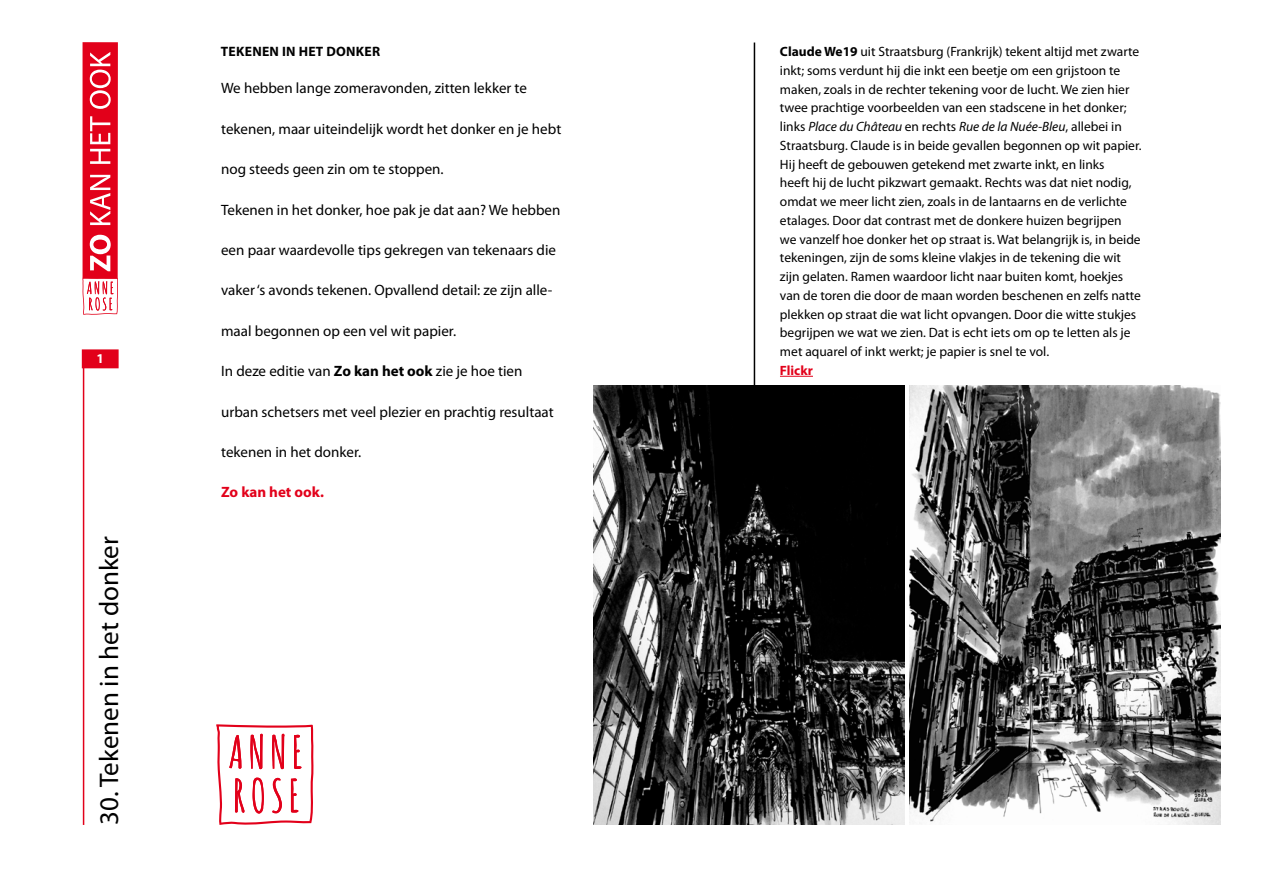
<style>
.page{position:relative;width:1263px;height:893px;background:#fff}
.page>*{position:absolute;margin:0;border:0;box-sizing:border-box;transform-origin:0 0}
.t1{font:27px "Myriad Pro";color:#000}
.t2{font:15px "Myriad Pro";color:#000}
.t3{font:700 15px "Myriad Pro";color:#e2001a}
.t4{font:700 13.65px "Myriad Pro";letter-spacing:.02em;color:#000}
.t5{font:13.5px/18.8px "Myriad Pro";color:#000}
.t6{font:700 13.5px "Myriad Pro";color:#e2001a}
.t7{font:700 13.5px "Myriad Pro";color:#fff}
.s1{font-weight:700}
.s2{font-style:italic}
</style>
<div class="page">
<svg style="left:82px;top:42px;width:36px;height:273px"></svg>
<div style="left:83px;top:350px;width:35px;height:18px;background:#e2001a"></div>
<div style="left:82px;top:349px;width:37px;height:19px;border:2px solid #e2001a"></div>
<hr style="left:83px;top:350px;width:1px;height:475px;background:#e2001a">
<svg style="left:216px;top:724px;width:97px;height:101px"></svg>
<hr style="left:754px;top:43px;width:1px;height:378px;background:#000">
<img style="left:594px;top:386px;width:310px;height:439px">
<hr style="left:780px;top:376px;width:33px;height:1px;background:#e2001a">
<img style="left:909px;top:386px;width:311px;height:439px">
<p class="t7" style="left:96px;top:351px;width:9px">1</p>
<h1 class="t1" style="left:94px;top:825px;width:290px;rotate:-90deg">30. Tekenen in het donker</h1>
<p class="t4" style="left:221px;top:44px;width:161px">TEKENEN IN HET DONKER</p>
<p class="t2" style="left:221px;top:80px;width:307px">We hebben lange zomeravonden, zitten lekker te</p>
<p class="t2" style="left:221px;top:121px;width:342px">tekenen, maar uiteindelijk wordt het donker en je hebt</p>
<p class="t2" style="left:221px;top:161px;width:224px">nog steeds geen zin om te stoppen.</p>
<p class="t2" style="left:221px;top:201px;width:341px">Tekenen in het donker, hoe pak je dat aan? We hebben</p>
<p class="t2" style="left:221px;top:242px;width:336px">een paar waardevolle tips gekregen van tekenaars die</p>
<p class="t2" style="left:221px;top:282px;width:333px">vaker ‘s avonds tekenen. Opvallend detail: ze zijn alle-</p>
<p class="t2" style="left:221px;top:323px;width:237px">maal begonnen op een vel wit papier.</p>
<p class="t2" style="left:221px;top:363px;width:303px">In deze editie van <span class="s1">Zo kan het ook</span> zie je hoe tien</p>
<p class="t2" style="left:221px;top:403px;width:334px">urban schetsers met veel plezier en prachtig resultaat</p>
<p class="t2" style="left:221px;top:444px;width:142px">tekenen in het donker.</p>
<p class="t3" style="left:221px;top:484px;width:104px">Zo kan het ook.</p>
<p class="t5" style="left:780px;top:42px;width:363px"><span class="s1">Claude We19</span> uit Straatsburg (Frankrijk) tekent altijd met zwarte inkt; soms verdunt hij die inkt een beetje om een grijstoon te maken, zoals in de rechter tekening voor de lucht. We zien hier twee prachtige voorbeelden van een stadscene in het donker; links <span class="s2">Place du Château</span> en rechts <span class="s2">Rue de la Nuée-Bleu</span>, allebei in Straatsburg. Claude is in beide gevallen begonnen op wit papier.<br>Hij heeft de gebouwen getekend met zwarte inkt, en links<br>heeft hij de lucht pikzwart gemaakt. Rechts was dat niet nodig, omdat we meer licht zien, zoals in de lantaarns en de verlichte etalages. Door dat contrast met de donkere huizen begrijpen we vanzelf hoe donker het op straat is. Wat belangrijk is, in beide tekeningen, zijn de soms kleine vlakjes in de tekening die wit zijn gelaten. Ramen waardoor licht naar buiten komt, hoekjes van de toren die door de maan worden beschenen en zelfs natte plekken op straat die wat licht opvangen. Door die witte stukjes begrijpen we wat we zien. Dat is echt iets om op te letten als je met aquarel of inkt werkt; je papier is snel te vol.</p>
<p class="t6" style="left:780px;top:363px;width:34px">Flickr</p>
</div>
